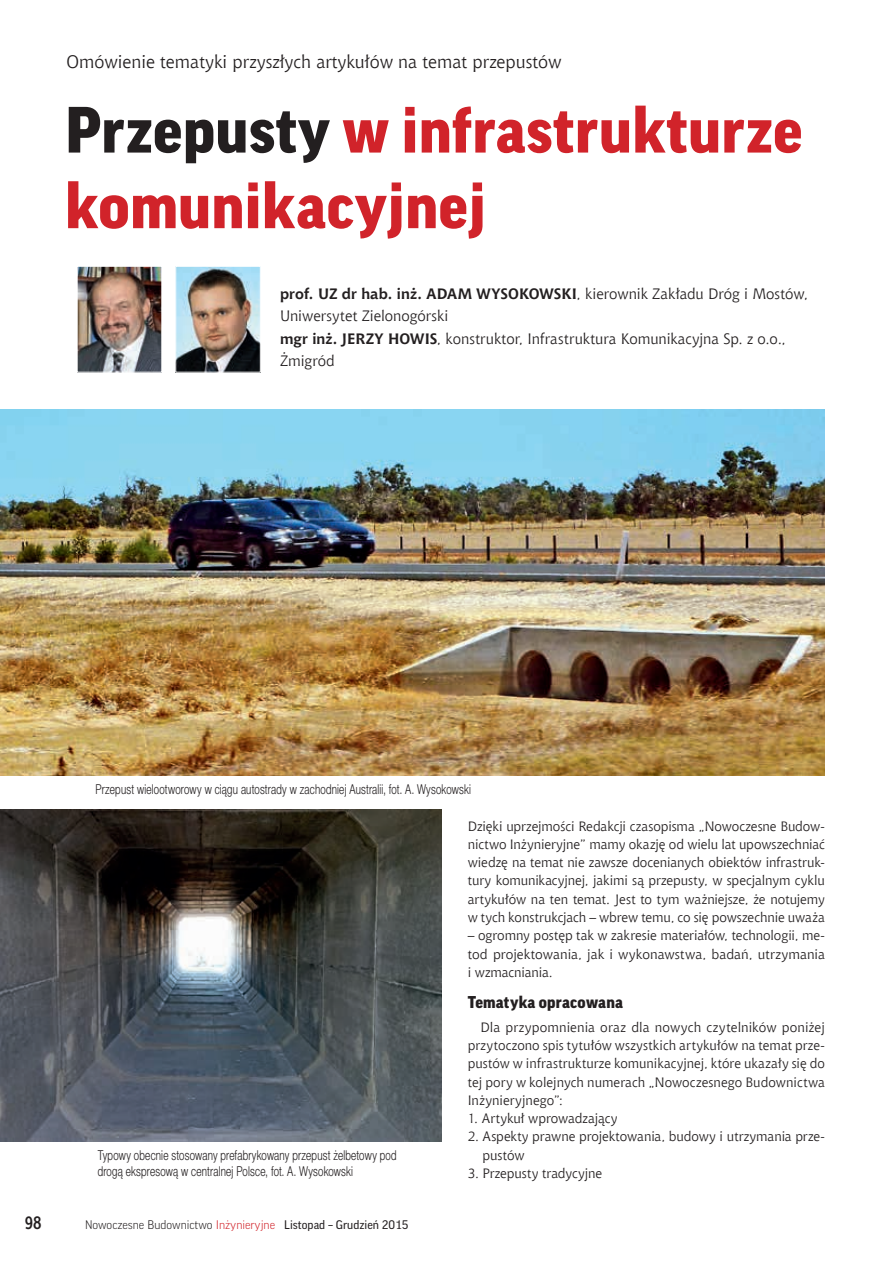
<style>
.page{position:relative;width:893px;height:1263px;background:#fff}
.page>*{position:absolute;margin:0;border:0;box-sizing:border-box;transform-origin:0 0}
.t1{font:900 63px/75.6px "Good Pro";letter-spacing:.01em;color:#d1232a}
.t2{font:18px "Chianti EU";color:#231f20}
.t3{font:700 18px "Aerton Cnd EFN";color:#231f20}
.t4{font:900 16.5px "Good Pro";letter-spacing:.01em;color:#231f20}
.t5{font:15px/22.5px "Chianti EU";color:#231f20}
.t6{font:13.5px/18.3px "Chianti EU";color:#231f20;text-align:justify}
.t7{font:13.5px/16.2px "Switzer Cnd EFN Light";letter-spacing:.015em;color:#231f20;scale:.9 1}
.t8{font:300 12px "Good Pro";color:#231f20}
.s1{color:#231f20}
.s2{font-weight:700}
.s3{color:#d1232a}
.s4{font-weight:400}
</style>
<div class="page">
<img style="left:79px;top:268px;width:81px;height:102px">
<div style="left:77px;top:266px;width:85px;height:106px;border:1px solid #fff"></div>
<img style="left:178px;top:268px;width:81px;height:102px">
<div style="left:176px;top:266px;width:85px;height:106px;border:1px solid #fff"></div>
<img style="left:0;top:410px;width:825px;height:366px">
<img style="left:0;top:810px;width:441px;height:331px">
<h2 class="t2" style="left:66px;top:51px;width:497px">Omówienie tematyki przyszłych artykułów na temat przepustów</h2>
<h1 class="t1" style="left:65px;top:92px;width:739px"><span class="s1">Przepusty</span> w infrastrukturze komunikacyjnej</h1>
<p class="t5" style="left:280px;top:282px;width:529px"><span class="s2">prof. UZ dr hab. inż. ADAM WYSOKOWSKI</span>, kierownik Zakładu Dróg i Mostów, Uniwersytet Zielonogórski<br><span class="s2">mgr inż. JERZY HOWIS</span>, konstruktor, Infrastruktura Komunikacyjna Sp. z o.o., Żmigród</p>
<p class="t7" style="left:96px;top:781px;width:419px">Przepust wielootworowy w ciągu autostrady w zachodniej Australii, fot. A. Wysokowski</p>
<p class="t7" style="left:98px;top:1147px;width:334px">Typowy obecnie stosowany prefabrykowany przepust żelbetowy pod drogą ekspresową w centralnej Polsce, fot. A. Wysokowski</p>
<h2 class="t3" style="left:25px;top:1212px;width:18px">98</h2>
<p class="t8" style="left:85px;top:1218px;width:325px">Nowoczesne Budownictwo <span class="s3">Inżynieryjne</span> <span class="s4">Listopad – Grudzień 2015</span></p>
<p class="t6" style="left:468px;top:816px;width:359px">Dzięki uprzejmości Redakcji czasopisma „Nowoczesne Budow&shy;nictwo Inżynieryjne” mamy okazję od wielu lat upowszechniać wiedzę na temat nie zawsze docenianych obiektów infrastruk&shy;tury komunikacyjnej, jakimi są przepusty, w specjalnym cyklu artykułów na ten temat. Jest to tym ważniejsze, że notujemy w tych konstrukcjach – wbrew temu, co się powszechnie uważa</p>
<p class="t6" style="left:468px;top:926px;width:359px">– ogromny postęp tak w zakresie materiałów, technologii, me&shy;tod projektowania, jak i wykonawstwa, badań, utrzymania i wzmacniania.</p>
<p class="t4" style="left:468px;top:992px;width:157px">Tematyka opracowana</p>
<p class="t6" style="left:468px;top:1018px;width:359px;text-indent:13px">Dla przypomnienia oraz dla nowych czytelników poniżej przytoczono spis tytułów wszystkich artykułów na temat prze&shy;pustów w infrastrukturze komunikacyjnej, które ukazały się do tej pory w kolejnych numerach „Nowoczesnego Budownictwa Inżynieryjnego”:</p>
<p class="t6" style="left:468px;top:1109px;width:151px">1. Artykuł wprowadzający</p>
<p class="t6" style="left:483px;top:1127px;width:344px;text-indent:-15px">2. Aspekty prawne projektowania, budowy i utrzymania prze&shy;pustów</p>
<p class="t6" style="left:468px;top:1164px;width:136px">3. Przepusty tradycyjne</p>
</div>
